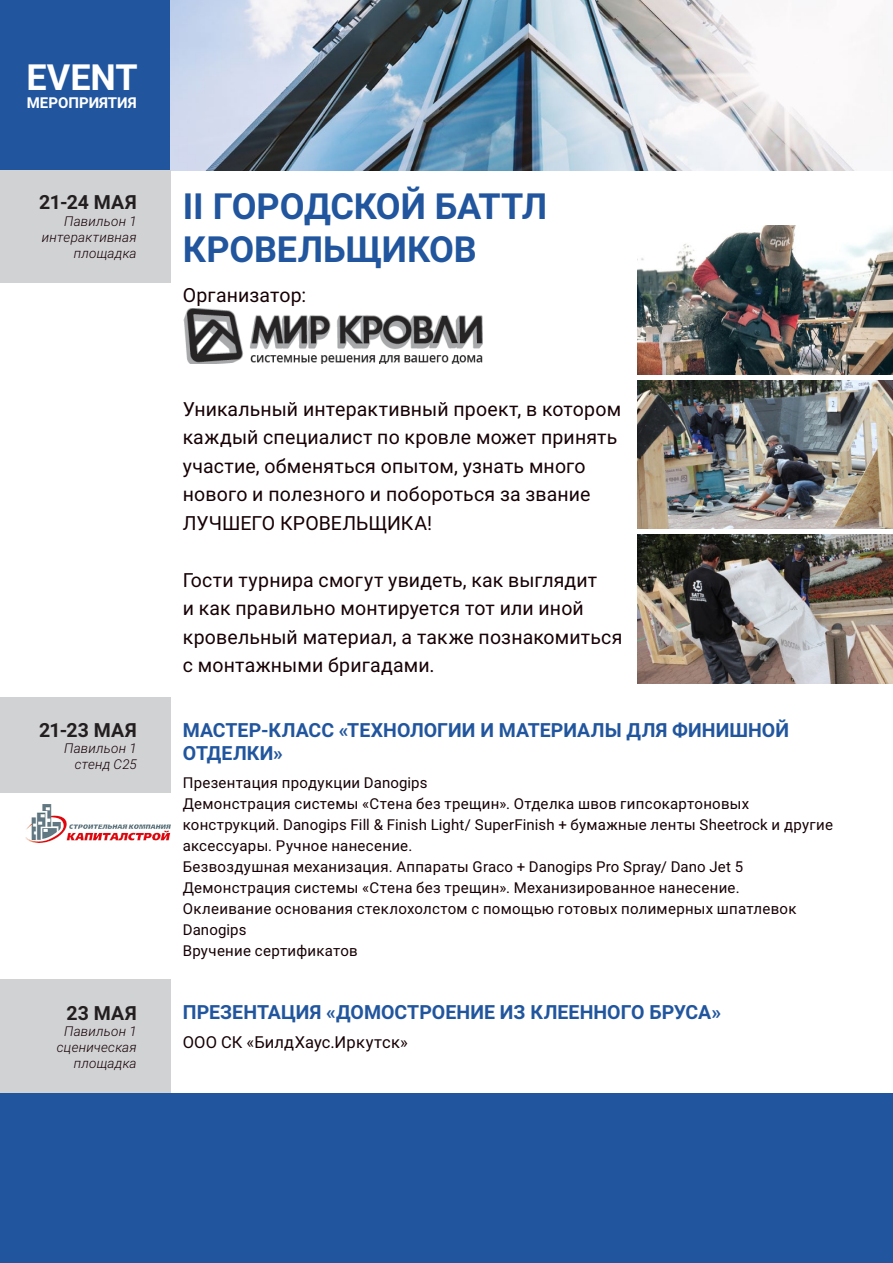
<style>
.page{position:relative;width:893px;height:1263px;background:#fff}
.page>*{position:absolute;margin:0;border:0;box-sizing:border-box;transform-origin:0 0}
.t1{font:700 36px/43.2px "Roboto";letter-spacing:-.005em;color:#21569e}
.t2{font:700 36px "Roboto";color:#fff}
.t3{font:19.5px/28.5px "Roboto";letter-spacing:.01em;color:#160005}
.t4{font:700 19.5px/23.4px "Roboto";color:#21569e}
.t5{font:700 19.5px "Roboto";letter-spacing:.005em;color:#231f20}
.t6{font:16.5px "Roboto";letter-spacing:.01em;color:#160005}
.t7{font:15px/21px "Roboto";letter-spacing:.015em;color:#160005}
.t8{font:700 15px "Roboto";color:#fff}
.t9{font:italic 300 13.5px/16.2px "Roboto";letter-spacing:.015em;color:#160005;text-align:right}
</style>
<div class="page">
<div style="left:0;top:0;width:170px;height:170px;background:#21569e"></div>
<img style="left:170px;top:0;width:706px;height:170px">
<div style="left:0;top:170px;width:170px;height:113px;background:#d1d2d4"></div>
<img style="left:638px;top:225px;width:255px;height:149px">
<img style="left:638px;top:380px;width:255px;height:149px">
<img style="left:184px;top:308px;width:298px;height:55px">
<div style="left:0;top:697px;width:170px;height:95px;background:#d1d2d4"></div>
<img style="left:25px;top:805px;width:145px;height:37px">
<div style="left:0;top:979px;width:170px;height:114px;background:#d1d2d4"></div>
<div style="left:0;top:1093px;width:893px;height:170px;background:#21569e"></div>
<img style="left:638px;top:535px;width:255px;height:149px">
<h1 class="t2" style="left:27px;top:52px;width:113px">EVENT</h1>
<p class="t8" style="left:27px;top:92px;width:111px">МЕРОПРИЯТИЯ</p>
<h2 class="t5" style="left:39px;top:189px;width:99px">21-24 МАЯ</h2>
<p class="t9" style="left:42px;top:212px;width:96px">Павильон 1 интерактивная площадка</p>
<h2 class="t5" style="left:39px;top:716px;width:99px">21-23 МАЯ</h2>
<p class="t9" style="left:64px;top:740px;width:74px">Павильон 1 стенд С25</p>
<h2 class="t5" style="left:67px;top:999px;width:72px">23 МАЯ</h2>
<p class="t9" style="left:57px;top:1022px;width:81px">Павильон 1 сценическая площадка</p>
<h1 class="t1" style="left:183px;top:183px;width:366px">II ГОРОДСКОЙ БАТТЛ<br>КРОВЕЛЬЩИКОВ</h1>
<h2 class="t3" style="left:183px;top:280px;width:125px">Организатор:</h2>
<h2 class="t3" style="left:183px;top:394px;width:440px">Уникальный интерактивный проект, в котором каждый специалист по кровле может принять участие, обменяться опытом, узнать много нового и полезного и побороться за звание ЛУЧШЕГО КРОВЕЛЬЩИКА!</h2>
<h2 class="t3" style="left:183px;top:565px;width:441px">Гости турнира смогут увидеть, как выглядит<br>и как правильно монтируется тот или иной кровельный материал, а также познакомиться с монтажными бригадами.</h2>
<h2 class="t4" style="left:183px;top:717px;width:608px">МАСТЕР-КЛАСС «ТЕХНОЛОГИИ И МАТЕРИАЛЫ ДЛЯ ФИНИШНОЙ<br>ОТДЕЛКИ»</h2>
<p class="t7" style="left:183px;top:772px;width:652px">Презентация продукции Danogips<br>Демонстрация системы «Стена без трещин». Отделка швов гипсокартоновых конструкций. Danogips Fill &amp; Finish Light/ SuperFinish + бумажные ленты Sheetrock и другие аксессуары. Ручное нанесение.<br>Безвоздушная механизация. Аппараты Graco + Danogips Pro Spray/ Dano Jet 5<br>Демонстрация системы «Стена без трещин». Механизированное нанесение.<br>Оклеивание основания стеклохолстом с помощью готовых полимерных шпатлевок Danogips<br>Вручение сертификатов</p>
<h2 class="t4" style="left:183px;top:999px;width:540px">ПРЕЗЕНТАЦИЯ «ДОМОСТРОЕНИЕ ИЗ КЛЕЕННОГО БРУСА»</h2>
<p class="t6" style="left:183px;top:1030px;width:227px">ООО СК «БилдХаус.Иркутск»</p>
</div>
